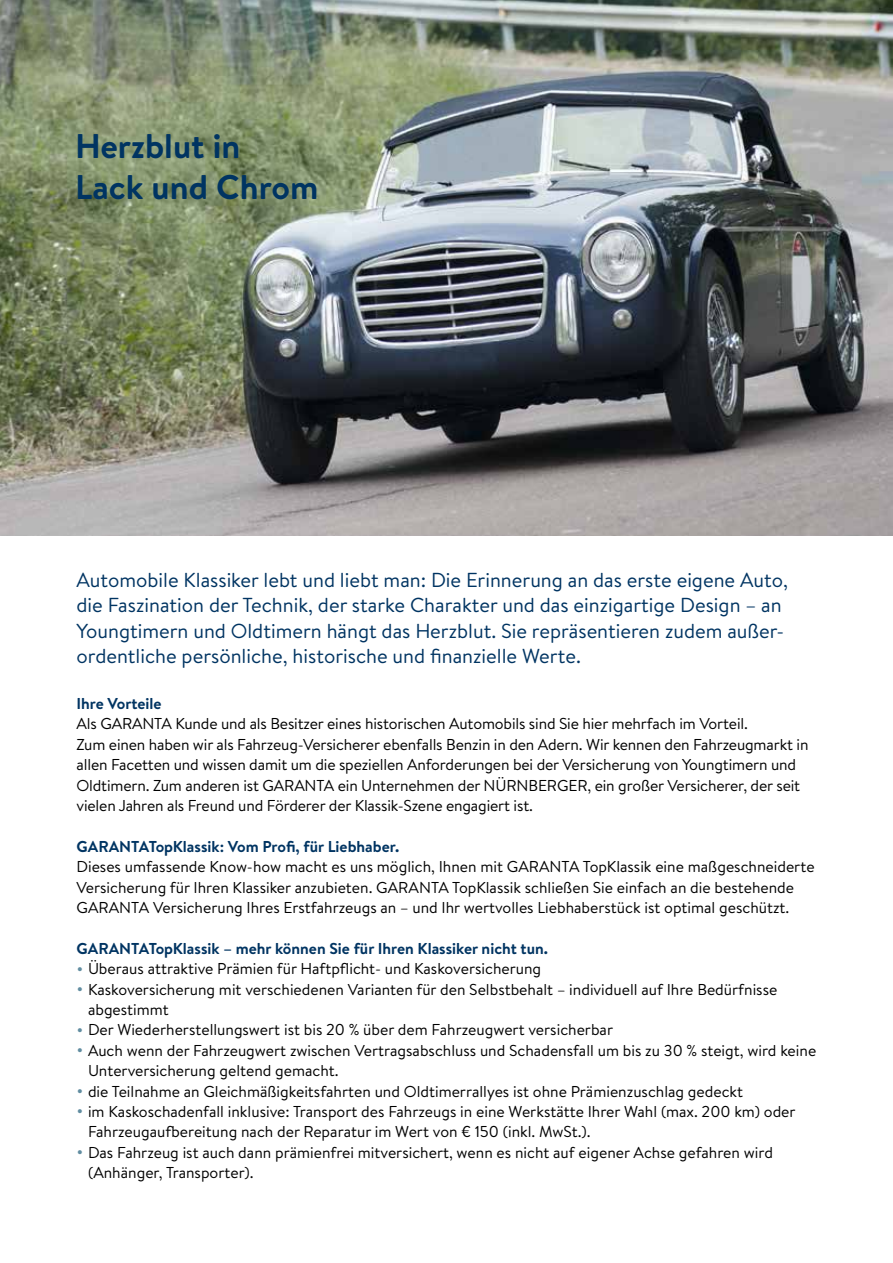
<style>
.page{position:relative;width:893px;height:1263px;background:#fff}
.page>*{position:absolute;margin:0;border:0;box-sizing:border-box;transform-origin:0 0}
._3_Headline_Innen{font:700 34.2px/40.8px "Brandon Text";color:#003462}
._4_Einleitungstext{font:20.25px/25.5px "Brandon Text";color:#003462}
._6_Fließtext___Regul{font:15.75px/20.4px "Brandon Text";color:#000}
._5_Headline_Absatz{font:700 15.75px "Brandon Text";color:#003462}
._6_Fließtext___Regul-2{font:700 15.75px "Brandon Text";color:#003462}
.s1{font-size:18.9px;color:#618da1}
</style>
<div class="page">
<img style="left:0;top:0;width:893px;height:536px">
<p class="_3_Headline_Innen" style="left:75px;top:125px;width:245px">Herzblut in<br>Lack und Chrom</p>
<p class="_4_Einleitungstext" style="left:77px;top:566px;width:713px">Automobile Klassiker lebt und liebt man: Die Erinnerung an das erste eigene Auto, die Faszination der Technik, der starke Charakter und das einzigartige Design – an Youngtimern und Oldtimern hängt das Herzblut. Sie repräsentieren zudem außer&shy;ordentliche persönliche, historische und finanzielle Werte.</p>
<p class="_5_Headline_Absatz" style="left:77px;top:693px;width:87px">Ihre Vorteile</p>
<p class="_6_Fließtext___Regul" style="left:77px;top:713px;width:673px">Als GARANTA Kunde und als Besitzer eines historischen Automobils sind Sie hier mehrfach im Vorteil.</p>
<p class="_6_Fließtext___Regul" style="left:77px;top:734px;width:733px">Zum einen haben wir als Fahrzeug-Versicherer ebenfalls Benzin in den Adern. Wir kennen den Fahrzeugmarkt in allen Facetten und wissen damit um die speziellen Anforderungen bei der Versicherung von Youngtimern und Oldtimern. Zum anderen ist GARANTA ein Unternehmen der NÜRNBERGER, ein großer Versicherer, der seit vielen Jahren als Freund und Förderer der Klassik-Szene engagiert ist.</p>
<p class="_6_Fließtext___Regul-2" style="left:77px;top:835px;width:324px">GARANTATopKlassik: Vom Profi, für Liebhaber.</p>
<p class="_6_Fließtext___Regul" style="left:77px;top:856px;width:740px">Dieses umfassende Know-how macht es uns möglich, Ihnen mit GARANTA TopKlassik eine maßgeschneiderte<br>Versicherung für Ihren Klassiker anzubieten. GARANTA TopKlassik schließen Sie einfach an die bestehende<br>GARANTA Versicherung Ihres Erstfahrzeugs an – und Ihr wertvolles Liebhaberstück ist optimal geschützt.</p>
<p class="_5_Headline_Absatz" style="left:77px;top:937px;width:473px">GARANTATopKlassik – mehr können Sie für Ihren Klassiker nicht tun.</p>
<p class="_6_Fließtext___Regul" style="left:77px;top:958px;width:466px"><span class="s1">•</span> Überaus attraktive Prämien für Haftpflicht- und Kaskoversicherung</p>
<p class="_6_Fließtext___Regul" style="left:88px;top:978px;width:691px;text-indent:-11px"><span class="s1">•</span> Kaskoversicherung mit verschiedenen Varianten für den Selbstbehalt – individuell auf Ihre Bedürfnisse abgestimmt</p>
<p class="_6_Fließtext___Regul" style="left:77px;top:1019px;width:538px"><span class="s1">•</span> Der Wiederherstellungswert ist bis 20 % über dem Fahrzeugwert versicherbar</p>
<p class="_6_Fließtext___Regul" style="left:88px;top:1040px;width:730px;text-indent:-11px"><span class="s1">•</span> Auch wenn der Fahrzeugwert zwischen Vertragsabschluss und Schadensfall um bis zu 30 % steigt, wird keine<br>Unterversicherung geltend gemacht.</p>
<p class="_6_Fließtext___Regul" style="left:77px;top:1080px;width:668px"><span class="s1">•</span> die Teilnahme an Gleichmäßigkeitsfahrten und Oldtimerrallyes ist ohne Prämienzuschlag gedeckt</p>
<p class="_6_Fließtext___Regul" style="left:88px;top:1101px;width:709px;text-indent:-11px"><span class="s1">•</span> im Kaskoschadenfall inklusive: Transport des Fahrzeugs in eine Werkstätte Ihrer Wahl (max. 200 km) oder<br>Fahrzeugaufbereitung nach der Reparatur im Wert von € 150 (inkl. MwSt.).</p>
<p class="_6_Fließtext___Regul" style="left:88px;top:1142px;width:686px;text-indent:-11px"><span class="s1">•</span> Das Fahrzeug ist auch dann prämienfrei mitversichert, wenn es nicht auf eigener Achse gefahren wird (Anhänger, Transporter).</p>
</div>
